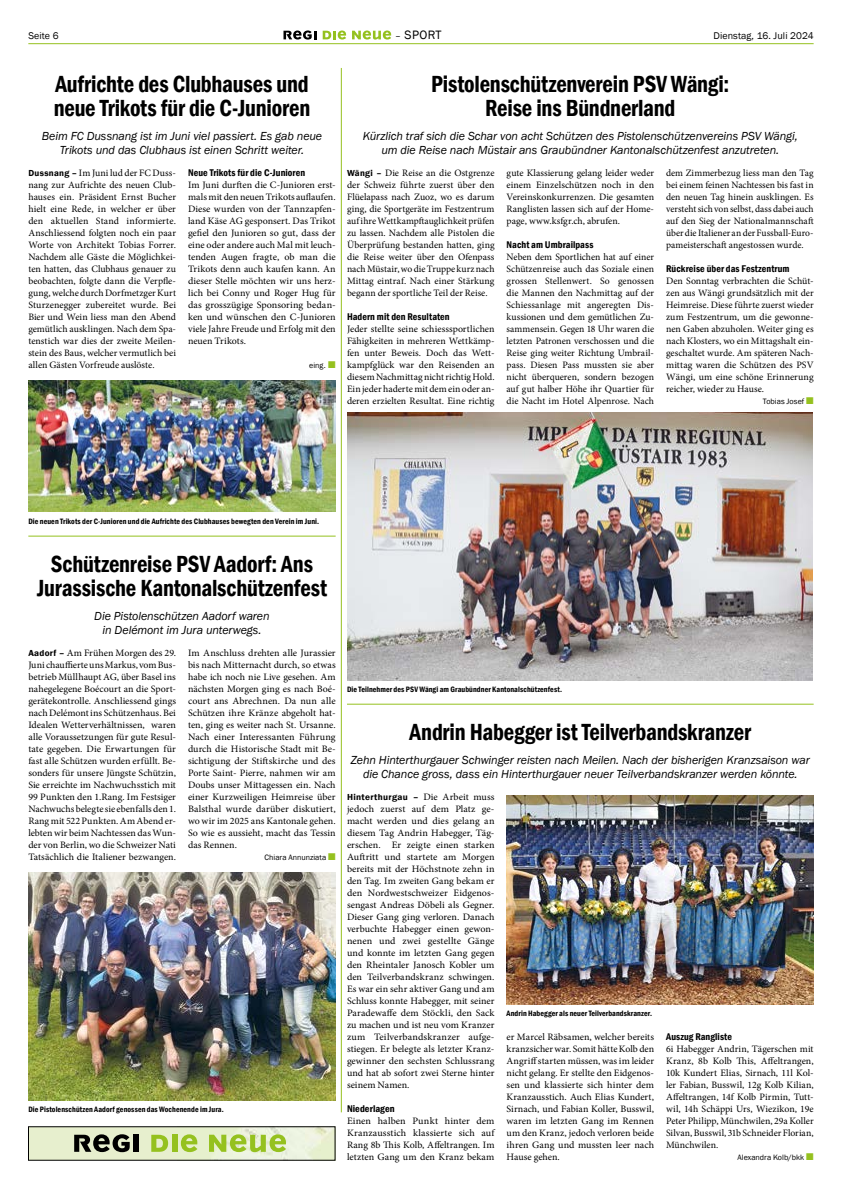
<style>
.page{position:relative;width:842px;height:1191px;background:#fff}
.page>*{position:absolute;margin:0;border:0;box-sizing:border-box;transform-origin:0 0}
.t1{font:600 condensed 24px/24px "Franklin Gothic";letter-spacing:-.01em;color:#000;text-align:center;scale:.95 1}
.t2{font:12.5px "Franklin Gothic";letter-spacing:.03em;color:#000}
.t3{font:italic 12px/14px "Franklin Gothic";letter-spacing:-.01em;color:#000;text-align:center}
.t4{font:600 condensed 10px "Franklin Gothic";letter-spacing:.005em;color:#000}
.t5{font:10px "Franklin Gothic";letter-spacing:.01em;color:#000}
.t6{font:9.8px/12px "Minion Pro";color:#000;text-align:justify}
.t7{font:600 9px "Franklin Gothic";letter-spacing:.035em;color:#000}
.t8{font:600 condensed 8px "Franklin Gothic";letter-spacing:.01em;color:#000}
.t9{font:8px "Franklin Gothic";letter-spacing:.005em;color:#000}
.s1{font-size:10px}
.s2{font-family:"Franklin Gothic";font-weight:600;font-size:9px}
.s3{color:#95c11f}
.s4{font-family:"Minion Pro";font-weight:400;font-size:9.8px}
</style>
<div class="page">
<hr style="left:28px;top:43px;width:786px;height:1px;background:#95c11f">
<svg style="left:283px;top:30px;width:33px;height:10px"></svg>
<svg style="left:323px;top:31px;width:23px;height:9px"></svg>
<svg style="left:352px;top:31px;width:39px;height:9px"></svg>
<img style="left:347px;top:413px;width:466px;height:267px">
<hr style="left:347px;top:704px;width:467px;height:1px;background:#95c11f">
<img style="left:506px;top:795px;width:308px;height:209px">
<img style="left:28px;top:380px;width:308px;height:131px">
<hr style="left:28px;top:536px;width:308px;height:1px;background:#95c11f">
<img style="left:28px;top:872px;width:308px;height:228px">
<hr style="left:341px;top:68px;width:1px;height:1044px;background:#95c11f">
<svg style="left:29px;top:1126px;width:307px;height:34px;background:#c4d0a5"></svg>
<p class="t5" style="left:28px;top:29px;width:32px">Seite 6</p>
<p class="t2" style="left:395px;top:27px;width:48px"><span class="s1">–</span> SPORT</p>
<p class="t5" style="left:713px;top:29px;width:102px">Dienstag, 16. Juli 2024</p>
<h1 class="t1" style="left:431px;top:72px;width:315px">Pistolenschützenverein PSV Wängi:<br>Reise ins Bündnerland</h1>
<p class="t3" style="left:363px;top:129px;width:436px">Kürzlich traf sich die Schar von acht Schützen des Pistolenschützenvereins PSV Wängi, um die Reise nach Müstair ans Graubündner Kantonalschützenfest anzutreten.</p>
<p class="t6" style="left:347px;top:167px;width:149px"><span class="s2">Wängi –</span> Die Reise an die Ostgrenze der Schweiz führte zuerst über den Flüelapass nach Zuoz, wo es darum ging, die Sportgeräte im Festzentrum auf ihre Wettkampftauglichkeit prüfen zu lassen. Nachdem alle Pistolen die Überprüfung bestanden hatten, ging die Reise weiter über den Ofenpass nach Müstair, wo die Truppe kurz nach Mittag eintraf. Nach einer Stärkung begann der sportliche Teil der Reise.</p>
<p class="t4" style="left:347px;top:310px;width:104px">Hadern mit den Resultaten</p>
<p class="t6" style="left:347px;top:323px;width:149px">Jeder stellte seine schiesssportlichen Fähigkeiten in mehreren Wettkämp&shy;fen unter Beweis. Doch das Wett&shy;kampfglück war den Reisenden an diesem Nachmittag nicht richtig Hold.<br>Ein jeder haderte mit dem ein oder an&shy;deren erzielten Resultat. Eine richtig</p>
<h1 class="t1" style="left:54px;top:72px;width:272px;text-align:left">Aufrichte des Clubhauses und neue Trikots für die C-Junioren</h1>
<p class="t3" style="left:42px;top:129px;width:282px">Beim FC Dussnang ist im Juni viel passiert. Es gab neue<br>Trikots und das Clubhaus ist einen Schritt weiter.</p>
<p class="t6" style="left:28px;top:167px;width:149px"><span class="s2">Dussnang –</span> Im Juni lud der FC Duss&shy;nang zur Aufrichte des neuen Club&shy;hauses ein. Präsident Ernst Bucher hielt eine Rede, in welcher er über den aktuellen Stand informierte.<br>Anschliessend folgten noch ein paar Worte von Architekt Tobias Forrer.<br>Nachdem alle Gäste die Möglichkei&shy;ten hatten, das Clubhaus genauer zu beobachten, folgte dann die Verpfle&shy;gung, welche durch Dorfmetzger Kurt Sturzenegger zubereitet wurde. Bei Bier und Wein liess man den Abend gemütlich ausklingen. Nach dem Spa&shy;tenstich war dies der zweite Meilen&shy;stein des Baus, welcher vermutlich bei allen Gästen Vorfreude auslöste.</p>
<p class="t4" style="left:188px;top:166px;width:119px">Neue Trikots für die C-Junioren</p>
<p class="t6" style="left:506px;top:167px;width:149px">gute Klassierung gelang leider weder einem Einzelschützen noch in den Vereinskonkurrenzen. Die gesamten Ranglisten lassen sich auf der Home&shy;page, www.ksfgr.ch, abrufen.</p>
<p class="t4" style="left:506px;top:238px;width:88px">Nacht am Umbrailpass</p>
<p class="t6" style="left:506px;top:251px;width:149px">Neben dem Sportlichen hat auf einer Schützenreise auch das Soziale einen grossen Stellenwert. So genossen die Mannen den Nachmittag auf der Schiessanlage mit angeregten Dis&shy;kussionen und dem gemütlichen Zu&shy;sammensein. Gegen 18 Uhr waren die letzten Patronen verschossen und die Reise ging weiter Richtung Umbrail&shy;pass. Diesen Pass mussten sie aber nicht überqueren, sondern bezogen auf gut halber Höhe ihr Quartier für die Nacht im Hotel Alpenrose. Nach</p>
<p class="t6" style="left:666px;top:167px;width:149px">dem Zimmerbezug liess man den Tag bei einem feinen Nachtessen bis fast in den neuen Tag hinein ausklingen. Es versteht sich von selbst, dass dabei auch auf den Sieg der Nationalmannschaft über die Italiener an der Fussball-Euro&shy;pameisterschaft angestossen wurde.</p>
<p class="t4" style="left:666px;top:262px;width:125px">Rückreise über das Festzentrum</p>
<p class="t6" style="left:666px;top:275px;width:149px">Den Sonntag verbrachten die Schüt&shy;zen aus Wängi grundsätzlich mit der Heimreise. Diese führte zuerst wieder zum Festzentrum, um die gewonne&shy;nen Gaben abzuholen. Weiter ging es nach Klosters, wo ein Mittagshalt ein&shy;geschaltet wurde. Am späteren Nach&shy;mittag waren die Schützen des PSV Wängi, um eine schöne Erinnerung reicher, wieder zu Hause.</p>
<p class="t9" style="left:763px;top:396px;width:52px">Tobias Josef <span class="s3">■</span></p>
<p class="t6" style="left:188px;top:179px;width:149px">Im Juni durften die C-Junioren erst&shy;mals mit den neuen Trikots auflaufen.<br>Diese wurden von der Tannzapfen&shy;land Käse AG gesponsert. Das Trikot gefiel den Junioren so gut, dass der eine oder andere auch Mal mit leuch&shy;tenden Augen fragte, ob man die Trikots denn auch kaufen kann. An dieser Stelle möchten wir uns herz&shy;lich bei Conny und Roger Hug für das grosszügige Sponsoring bedan&shy;ken und wünschen den C-Junioren viele Jahre Freude und Erfolg mit den neuen Trikots.</p>
<p class="t9" style="left:309px;top:360px;width:28px">eing. <span class="s3">■</span></p>
<p class="t8" style="left:28px;top:516px;width:292px">Die neuen Trikots der C-Junioren und die Aufrichte des Clubhauses bewegten den Verein im Juni.</p>
<h1 class="t1" style="left:37px;top:552px;width:307px">Schützenreise PSV Aadorf: Ans<br>Jurassische Kantonalschützenfest</h1>
<p class="t3" style="left:94px;top:609px;width:177px">Die Pistolenschützen Aadorf waren in Delémont im Jura unterwegs.</p>
<p class="t6" style="left:28px;top:647px;width:149px"><span class="s2">Aadorf –</span> Am Frühen Morgen des 29.<br>Juni chauffierte uns Markus, vom Bus&shy;betrieb Müllhaupt AG, über Basel ins nahegelegene Boécourt an die Sport&shy;gerätekontrolle. Anschliessend gings nach Delémont ins Schützenhaus. Bei Idealen Wetterverhältnissen, waren alle Voraussetzungen für gute Resul&shy;tate gegeben. Die Erwartungen für fast alle Schützen wurden erfüllt. Be&shy;sonders für unsere Jüngste Schützin, Sie erreichte im Nachwuchsstich mit 99 Punkten den 1.Rang. Im Festsiger Nachwuchs belegte sie ebenfalls den 1.<br>Rang mit 522 Punkten. Am Abend er&shy;lebten wir beim Nachtessen das Wun&shy;der von Berlin, wo die Schweizer Nati Tatsächlich die Italiener bezwangen.</p>
<p class="t6" style="left:188px;top:647px;width:149px">Im Anschluss drehten alle Jurassier bis nach Mitternacht durch, so etwas habe ich noch nie Live gesehen. Am nächsten Morgen ging es nach Boé&shy;court ans Abrechnen. Da nun alle Schützen ihre Kränze abgeholt hat&shy;ten, ging es weiter nach St. Ursanne.<br>Nach einer Interessanten Führung durch die Historische Stadt mit Be&shy;sichtigung der Stiftskirche und des Porte Saint- Pierre, nahmen wir am Doubs unser Mittagessen ein. Nach einer Kurzweiligen Heimreise über Balsthal wurde darüber diskutiert, wo wir im 2025 ans Kantonale gehen.<br>So wie es aussieht, macht das Tessin das Rennen.</p>
<p class="t9" style="left:265px;top:852px;width:73px">Chiara Annunziata <span class="s3">■</span></p>
<p class="t8" style="left:28px;top:1104px;width:197px">Die Pistolenschützen Aadorf genossen das Wochenende im Jura.</p>
<p class="t8" style="left:347px;top:684px;width:217px">Die Teilnehmer des PSV Wängi am Graubündner Kantonalschützenfest.</p>
<h1 class="t1" style="left:409px;top:720px;width:361px">Andrin Habegger ist Teilverbandskranzer</h1>
<p class="t3" style="left:351px;top:753px;width:461px">Zehn Hinterthurgauer Schwinger reisten nach Meilen. Nach der bisherigen Kranzsaison war die Chance gross, dass ein Hinterthurgauer neuer Teilverbandskranzer werden könnte.</p>
<p class="t7" style="left:347px;top:791px;width:149px">Hinterthurgau – <span class="s4">Die Arbeit muss</span></p>
<p class="t6" style="left:347px;top:803px;width:149px">jedoch zuerst auf dem Platz ge&shy;macht werden und dies gelang an diesem Tag Andrin Habegger, Täg&shy;erschen. Er zeigte einen starken Auftritt und startete am Morgen bereits mit der Höchstnote zehn in den Tag. Im zweiten Gang bekam er den Nordwestschweizer Eidgenos&shy;sengast Andreas Döbeli als Gegner.<br>Dieser Gang ging verloren. Danach verbuchte Habegger einen gewon&shy;nenen und zwei gestellte Gänge und konnte im letzten Gang gegen den Rheintaler Janosch Kobler um den Teilverbandskranz schwingen.<br>Es war ein sehr aktiver Gang und am Schluss konnte Habegger, mit seiner Paradewaffe dem Stöckli, den Sack zu machen und ist neu vom Kranzer zum Teilverbandskranzer aufge&shy;stiegen. Er belegte als letzter Kranz&shy;gewinner den sechsten Schlussrang und hat ab sofort zwei Sterne hinter seinem Namen.</p>
<p class="t4" style="left:347px;top:1102px;width:49px">Niederlagen</p>
<p class="t6" style="left:347px;top:1115px;width:149px">Einen halben Punkt hinter dem Kranzausstich klassierte sich auf Rang 8b This Kolb, Affeltrangen. Im letzten Gang um den Kranz bekam</p>
<p class="t8" style="left:506px;top:1008px;width:147px">Andrin Habegger als neuer Teilverbandskranzer.</p>
<p class="t6" style="left:506px;top:1031px;width:149px">er Marcel Räbsamen, welcher bereits kranzsicher war. Somit hätte Kolb den Angriff starten müssen, was im leider nicht gelang. Er stellte den Eidgenos&shy;sen und klassierte sich hinter dem Kranzausstich. Auch Elias Kundert, Sirnach, und Fabian Koller, Busswil, waren im letzten Gang im Rennen um den Kranz, jedoch verloren beide ihren Gang und mussten leer nach Hause gehen.</p>
<p class="t4" style="left:666px;top:1030px;width:67px">Auszug Rangliste</p>
<p class="t6" style="left:666px;top:1043px;width:149px">6i Habegger Andrin, Tägerschen mit Kranz, 8b Kolb This, Affeltrangen, 10k Kundert Elias, Sirnach, 11l Kol&shy;ler Fabian, Busswil, 12g Kolb Kilian, Affeltrangen, 14f Kolb Pirmin, Tutt&shy;wil, 14h Schäppi Urs, Wiezikon, 19e Peter Philipp, Münchwilen, 29a Koller Silvan, Busswil, 31b Schneider Florian, Münchwilen.</p>
<p class="t9" style="left:737px;top:1152px;width:78px">Alexandra Kolb/bkk <span class="s3">■</span></p>
</div>
